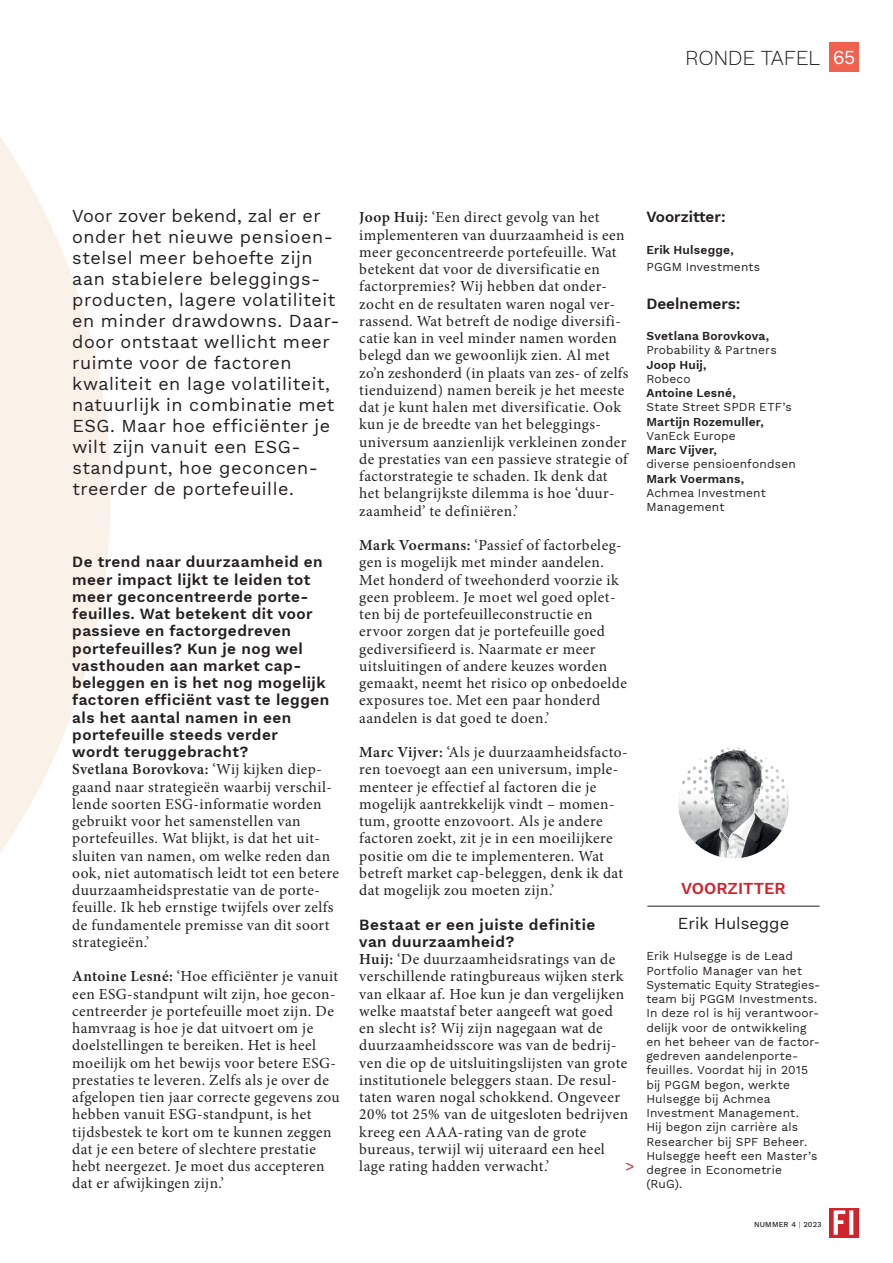
<style>
.page{position:relative;width:893px;height:1263px;background:#fff}
.page>*{position:absolute;margin:0;border:0;box-sizing:border-box;transform-origin:0 0}
.t1{font:300 21px "Work Sans";letter-spacing:-.015em;color:#231f20}
.t2{font:18px/21px "Work Sans";letter-spacing:.03em;color:#231f20}
.t3{font:16.5px "Work Sans";color:#231f20}
.t4{font:600 16.5px "Work Sans";color:#d1232a}
.t5{font:15.3px/17.2px "Minion Pro";letter-spacing:.03em;color:#231f20}
.t6{font:600 15.3px/17.2px "Work Sans";letter-spacing:.03em;color:#231f20}
.t7{font:600 15.3px "Work Sans";color:#231f20}
.t8{font:15px "Work Sans";color:#d1232a}
.t9{font:12px/14.2px "Work Sans";letter-spacing:.015em;color:#231f20}
.t10{font:600 12px "Work Sans";letter-spacing:.015em;color:#231f20}
.t11{font:500 7.5px "Work Sans";letter-spacing:.02em;color:#231f20}
.s1{font-weight:400;font-size:19.5px;color:#fff}
.s2{font-weight:600}
.s3{font-weight:400;color:#d1232a}
</style>
<div class="page">
<svg style="left:0;top:137px;width:111px;height:716px;fill:#faf1e9"></svg>
<svg style="left:829px;top:1208px;width:30px;height:29px"></svg>
<svg style="left:834px;top:1210px;width:19px;height:25px"></svg>
<hr style="left:647px;top:906px;width:173px;height:1px;background:#231f20">
<img style="left:678px;top:748px;width:111px;height:110px;border-radius:55px">
<div style="left:829px;top:43px;width:30px;height:29px;background:#f16150"></div>
<h1 class="t1" style="left:685px;top:42px;width:172px">RONDE TAFEL <span class="s1">65</span></h1>
<p class="t2" style="left:72px;top:204px;width:269px">Voor zover bekend, zal er er onder het nieuwe pensioen&shy;stelsel meer behoefte zijn aan stabielere beleggings&shy;producten, lagere volatiliteit en minder drawdowns. Daar&shy;door ontstaat wellicht meer ruimte voor de factoren kwaliteit en lage volatiliteit, natuurlijk in combinatie met<br>ESG. Maar hoe efficiënter je wilt zijn vanuit een ESG&shy;standpunt, hoe geconcen&shy;treerder de portefeuille.</p>
<p class="t6" style="left:72px;top:553px;width:259px">De trend naar duurzaamheid en meer impact lijkt te leiden tot meer geconcentreerde porte&shy;feuilles. Wat betekent dit voor passieve en factorgedreven portefeuilles? Kun je nog wel vasthouden aan market cap&shy;beleggen en is het nog mogelijk factoren efficiënt vast te leggen als het aantal namen in een portefeuille steeds verder<br>wordt teruggebracht?</p>
<p class="t5" style="left:72px;top:761px;width:268px"><span class="s2">Svetlana Borovkova:</span> ‘Wij kijken diep&shy;gaand naar strategieën waarbij verschil&shy;lende soorten ESG-informatie worden gebruikt voor het samenstellen van portefeuilles. Wat blijkt, is dat het uit&shy;sluiten van namen, om welke reden dan ook, niet automatisch leidt tot een betere duurzaamheidsprestatie van de porte&shy;feuille. Ik heb ernstige twijfels over zelfs de fundamentele premisse van dit soort strategieën.’</p>
<p class="t5" style="left:72px;top:968px;width:269px"><span class="s2">Antoine Lesné:</span> ‘Hoe efficiënter je vanuit een ESG-standpunt wilt zijn, hoe gecon&shy;centreerder je portefeuille moet zijn. De hamvraag is hoe je dat uitvoert om je doelstellingen te bereiken. Het is heel moeilijk om het bewijs voor betere ESG&shy;prestaties te leveren. Zelfs als je over de afgelopen tien jaar correcte gegevens zou hebben vanuit ESG-standpunt, is het tijdsbestek te kort om te kunnen zeggen dat je een betere of slechtere prestatie hebt neergezet. Je moet dus accepteren dat er afwijkingen zijn.’</p>
<p class="t5" style="left:359px;top:209px;width:271px"><span class="s2">Joop Huij:</span> ‘Een direct gevolg van het implementeren van duurzaamheid is een meer geconcentreerde portefeuille. Wat betekent dat voor de diversificatie en factorpremies? Wij hebben dat onder&shy;zocht en de resultaten waren nogal ver&shy;rassend. Wat betreft de nodige diversifi&shy;catie kan in veel minder namen worden belegd dan we gewoonlijk zien. Al met zo’n zeshonderd (in plaats van zes- of zelfs tienduizend) namen bereik je het meeste dat je kunt halen met diversificatie. Ook kun je de breedte van het beleggings&shy;universum aanzienlijk verkleinen zonder de prestaties van een passieve strategie of factorstrategie te schaden. Ik denk dat het belangrijkste dilemma is hoe ‘duur&shy;zaamheid’ te definiëren.’</p>
<p class="t5" style="left:359px;top:537px;width:269px"><span class="s2">Mark Voermans:</span> ‘Passief of factorbeleg&shy;gen is mogelijk met minder aandelen.<br>Met honderd of tweehonderd voorzie ik geen probleem. Je moet wel goed oplet&shy;ten bij de portefeuilleconstructie en ervoor zorgen dat je portefeuille goed gediversifieerd is. Naarmate er meer uitsluitingen of andere keuzes worden gemaakt, neemt het risico op onbedoelde exposures toe. Met een paar honderd aandelen is dat goed te doen.’</p>
<p class="t5" style="left:359px;top:744px;width:270px"><span class="s2">Marc Vijver:</span> ‘Als je duurzaamheidsfacto&shy;ren toevoegt aan een universum, imple&shy;menteer je effectief al factoren die je mogelijk aantrekkelijk vindt – momen&shy;tum, grootte enzovoort. Als je andere factoren zoekt, zit je in een moeilijkere positie om die te implementeren. Wat betreft market cap-beleggen, denk ik dat dat mogelijk zou moeten zijn.’</p>
<p class="t6" style="left:359px;top:915px;width:238px">Bestaat er een juiste definitie van duurzaamheid?</p>
<p class="t5" style="left:359px;top:951px;width:270px"><span class="s2">Huij:</span> ‘De duurzaamheidsratings van de verschillende ratingbureaus wijken sterk van elkaar af. Hoe kun je dan vergelijken welke maatstaf beter aangeeft wat goed en slecht is? Wij zijn nagegaan wat de duurzaamheidsscore was van de bedrij&shy;ven die op de uitsluitingslijsten van grote institutionele beleggers staan. De resul&shy;taten waren nogal schokkend. Ongeveer 20% tot 25% van de uitgesloten bedrijven kreeg een AAA-rating van de grote bureaus, terwijl wij uiteraard een heel lage rating hadden verwacht.’</p>
<p class="t8" style="left:625px;top:1155px;width:11px">&gt;</p>
<p class="t7" style="left:646px;top:205px;width:81px">Voorzitter:</p>
<p class="t10" style="left:646px;top:241px;width:89px">Erik Hulsegge,</p>
<p class="t9" style="left:646px;top:259px;width:115px">PGGM Investments</p>
<p class="t7" style="left:646px;top:292px;width:96px">Deelnemers:</p>
<p class="t10" style="left:646px;top:327px;width:124px">Svetlana Borovkova,</p>
<p class="t9" style="left:646px;top:343px;width:132px">Probability &amp; Partners</p>
<p class="t10" style="left:646px;top:355px;width:62px">Joop Huij,</p>
<p class="t9" style="left:646px;top:371px;width:46px">Robeco</p>
<p class="t10" style="left:646px;top:384px;width:91px">Antoine Lesné,</p>
<p class="t9" style="left:646px;top:400px;width:147px">State Street SPDR ETF’s</p>
<p class="t10" style="left:646px;top:412px;width:119px">Martijn Rozemuller,</p>
<p class="t9" style="left:646px;top:428px;width:91px">VanEck Europe</p>
<p class="t10" style="left:646px;top:441px;width:72px">Marc Vijver,</p>
<p class="t9" style="left:646px;top:457px;width:151px">diverse pensioenfondsen</p>
<p class="t10" style="left:646px;top:469px;width:99px">Mark Voermans,</p>
<p class="t9" style="left:646px;top:485px;width:121px">Achmea Investment<br>Management</p>
<p class="t4" style="left:681px;top:876px;width:106px">VOORZITTER</p>
<p class="t3" style="left:678px;top:911px;width:113px">Erik Hulsegge</p>
<p class="t9" style="left:646px;top:949px;width:175px">Erik Hulsegge is de Lead<br>Portfolio Manager van het<br>Systematic Equity Strategies&shy;team bij PGGM Investments.<br>In deze rol is hij verantwoor&shy;delijk voor de ontwikkeling en het beheer van de factor-- gedreven aandelenporte&shy;feuilles. Voordat hij in 2015 bij PGGM begon, werkte<br>Hulsegge bij Achmea<br>Investment Management.<br>Hij begon zijn carrière als<br>Researcher bij SPF Beheer.<br>Hulsegge heeft een Master’s degree in Econometrie (RuG).</p>
<p class="t11" style="left:754px;top:1219px;width:69px">NUMMER 4 <span class="s3">|</span> 2023</p>
</div>
